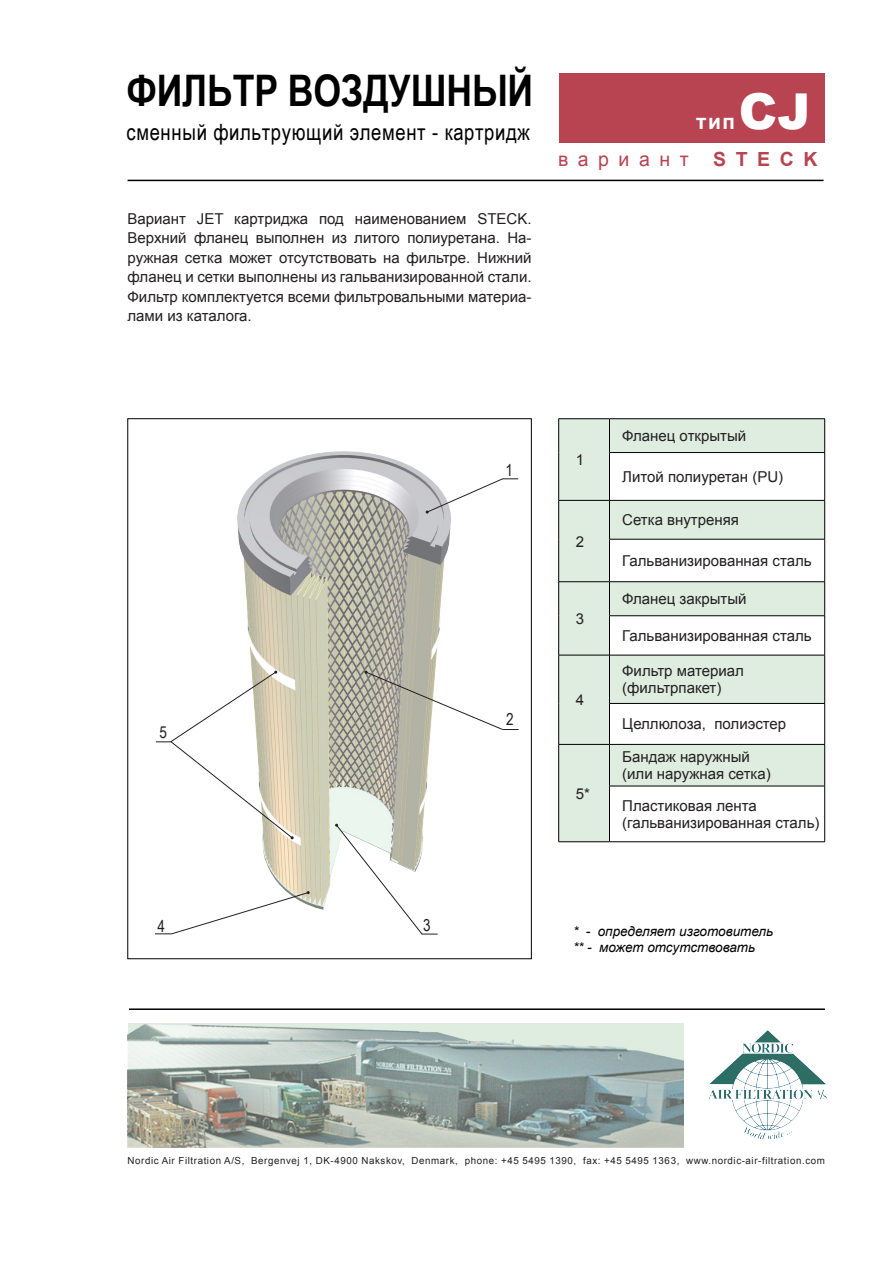
<style>
.page{position:relative;width:893px;height:1263px;background:#fff}
.page>*{position:absolute;margin:0;border:0;box-sizing:border-box;transform-origin:0 0}
.t1{font:900 49.5px "Arial";color:#fff}
.t2{font:700 43.5px "Arial Narrow";letter-spacing:-.005em;color:#000}
.t3{font:22.5px "Arial Narrow";letter-spacing:.03em;color:#000}
.t4{font:700 21px "Arial";color:#fff}
.t5{font:19.5px "Arial";letter-spacing:.49em;color:#b84452}
.t6{font:700 19.5px "Arial";letter-spacing:.49em;color:#b84452}
.t7{font:16.5px "Arial Narrow";color:#231f20}
.t8{font:15px/19.5px "Arial";color:#231f20}
.t9{font:italic 13.5px "Arial";color:#000}
.t10{font:9.75px "Arial";letter-spacing:.06em;color:#231f20}
</style>
<div class="page">
<div style="left:559px;top:73px;width:266px;height:69px;background:#b84452"></div>
<img style="left:709px;top:1030px;width:118px;height:109px">
<img style="left:237px;top:451px;width:214px;height:459px">
<svg style="left:559px;top:419px;width:265px;height:422px;fill:#dfede0"></svg>
<div style="left:609px;top:452px;width:216px;height:48px;background:#fff"></div>
<hr style="left:558px;top:418px;width:51px;height:1px;background:#000">
<hr style="left:558px;top:419px;width:1px;height:33px;background:#000">
<hr style="left:558px;top:452px;width:1px;height:48px;background:#000">
<hr style="left:609px;top:418px;width:216px;height:1px;background:#000">
<hr style="left:609px;top:419px;width:1px;height:33px;background:#000">
<hr style="left:824px;top:419px;width:1px;height:33px;background:#000">
<hr style="left:609px;top:452px;width:216px;height:1px;background:#000">
<hr style="left:609px;top:453px;width:1px;height:47px;background:#000">
<hr style="left:824px;top:453px;width:1px;height:47px;background:#000">
<hr style="left:558px;top:500px;width:51px;height:1px;background:#000">
<hr style="left:558px;top:501px;width:1px;height:38px;background:#000">
<hr style="left:558px;top:539px;width:1px;height:42px;background:#000">
<hr style="left:609px;top:500px;width:216px;height:1px;background:#000">
<hr style="left:609px;top:501px;width:1px;height:38px;background:#000">
<hr style="left:824px;top:501px;width:1px;height:38px;background:#000">
<hr style="left:609px;top:539px;width:216px;height:1px;background:#000">
<hr style="left:609px;top:539px;width:1px;height:42px;background:#000">
<hr style="left:824px;top:539px;width:1px;height:42px;background:#000">
<hr style="left:558px;top:581px;width:51px;height:1px;background:#000">
<hr style="left:558px;top:582px;width:1px;height:34px;background:#000">
<hr style="left:558px;top:616px;width:1px;height:39px;background:#000">
<hr style="left:609px;top:581px;width:216px;height:1px;background:#000">
<hr style="left:609px;top:582px;width:1px;height:33px;background:#000">
<hr style="left:824px;top:582px;width:1px;height:33px;background:#000">
<hr style="left:609px;top:615px;width:216px;height:1px;background:#000">
<hr style="left:609px;top:616px;width:1px;height:39px;background:#000">
<hr style="left:824px;top:616px;width:1px;height:39px;background:#000">
<hr style="left:558px;top:655px;width:51px;height:1px;background:#000">
<hr style="left:558px;top:655px;width:1px;height:48px;background:#000">
<hr style="left:558px;top:703px;width:1px;height:41px;background:#000">
<hr style="left:609px;top:655px;width:216px;height:1px;background:#000">
<hr style="left:609px;top:655px;width:1px;height:48px;background:#000">
<hr style="left:824px;top:655px;width:1px;height:48px;background:#000">
<hr style="left:609px;top:703px;width:216px;height:1px;background:#000">
<hr style="left:609px;top:704px;width:1px;height:40px;background:#000">
<hr style="left:824px;top:704px;width:1px;height:40px;background:#000">
<hr style="left:558px;top:744px;width:51px;height:1px;background:#000">
<hr style="left:558px;top:745px;width:1px;height:41px;background:#000">
<hr style="left:558px;top:786px;width:1px;height:55px;background:#000">
<hr style="left:609px;top:744px;width:216px;height:1px;background:#000">
<hr style="left:609px;top:745px;width:1px;height:41px;background:#000">
<hr style="left:824px;top:745px;width:1px;height:41px;background:#000">
<hr style="left:609px;top:786px;width:216px;height:1px;background:#000">
<hr style="left:609px;top:786px;width:1px;height:55px;background:#000">
<hr style="left:824px;top:786px;width:1px;height:55px;background:#000">
<hr style="left:558px;top:841px;width:51px;height:1px;background:#000">
<hr style="left:609px;top:841px;width:216px;height:1px;background:#000">
<hr style="left:128px;top:180px;width:695px;height:1px;background:#000">
<hr style="left:129px;top:1008px;width:696px;height:2px;background:#000">
<img style="left:128px;top:1024px;width:556px;height:124px">
<svg style="left:425px;top:478px;width:93px;height:36px"></svg>
<svg style="left:365px;top:671px;width:154px;height:59px"></svg>
<svg style="left:335px;top:824px;width:103px;height:111px"></svg>
<svg style="left:155px;top:891px;width:155px;height:44px"></svg>
<svg style="left:156px;top:671px;width:138px;height:168px"></svg>
<p class="t2" style="left:126px;top:57px;width:408px">ФИЛЬТР ВОЗДУШНЫЙ</p>
<p class="t3" style="left:126px;top:116px;width:405px">сменный фильтрующий элемент - картридж</p>
<p class="t8" style="left:128px;top:209px;width:405px;text-align:justify">Вариант JET картриджа под наименованием STECK.<br>Верхний фланец выполнен из литого полиуретана. На&shy;ружная сетка может отсутствовать на фильтре. Нижний фланец и сетки выполнены из гальванизированной стали.<br>Фильтр комплектуется всеми фильтровальными материа&shy;лами из каталога.</p>
<p class="t1" style="left:739px;top:75px;width:73px">CJ</p>
<p class="t4" style="left:696px;top:108px;width:40px">тип</p>
<p class="t5" style="left:558px;top:147px;width:132px">вариант</p>
<p class="t6" style="left:713px;top:147px;width:106px">STECK</p>
<p class="t7" style="left:159px;top:720px;width:9px">5</p>
<p class="t7" style="left:157px;top:914px;width:9px">4</p>
<p class="t7" style="left:423px;top:913px;width:9px">3</p>
<p class="t7" style="left:505px;top:458px;width:9px">1</p>
<p class="t7" style="left:506px;top:707px;width:9px">2</p>
<p class="t8" style="left:576px;top:450px;width:10px">1</p>
<p class="t8" style="left:576px;top:532px;width:10px">2</p>
<p class="t8" style="left:576px;top:609px;width:10px">3</p>
<p class="t8" style="left:576px;top:690px;width:10px">4</p>
<p class="t8" style="left:576px;top:784px;width:16px">5*</p>
<p class="t8" style="left:622px;top:426px;width:126px">Фланец открытый</p>
<p class="t8" style="left:622px;top:467px;width:162px">Литой полиуретан (PU)</p>
<p class="t8" style="left:622px;top:510px;width:118px">Сетка внутреняя</p>
<p class="t8" style="left:622px;top:551px;width:191px">Гальванизированная сталь</p>
<p class="t8" style="left:622px;top:589px;width:126px">Фланец закрытый</p>
<p class="t8" style="left:622px;top:626px;width:191px">Гальванизированная сталь</p>
<p class="t8" style="left:622px;top:663px;width:123px;line-height:16.5px">Фильтр материал (фильтрпакет)</p>
<p class="t8" style="left:622px;top:714px;width:165px">Целлюлоза, полиэстер</p>
<p class="t8" style="left:622px;top:747px;width:129px">Бандаж наружный</p>
<p class="t8" style="left:622px;top:764px;width:150px">(или наружная сетка)</p>
<p class="t8" style="left:622px;top:796px;width:136px">Пластиковая лента</p>
<p class="t8" style="left:622px;top:813px;width:199px">(гальванизированная сталь)</p>
<p class="t9" style="left:573px;top:922px;width:202px">* - определяет изготовитель</p>
<p class="t9" style="left:573px;top:938px;width:184px">** - может отсутствовать</p>
<p class="t10" style="left:128px;top:1154px;width:699px">Nordic Air Filtration A/S, Bergenvej 1, DK-4900 Nakskov, Denmark, phone: +45 5495 1390, fax: +45 5495 1363, www.nordic-air-filtration.com</p>
</div>
